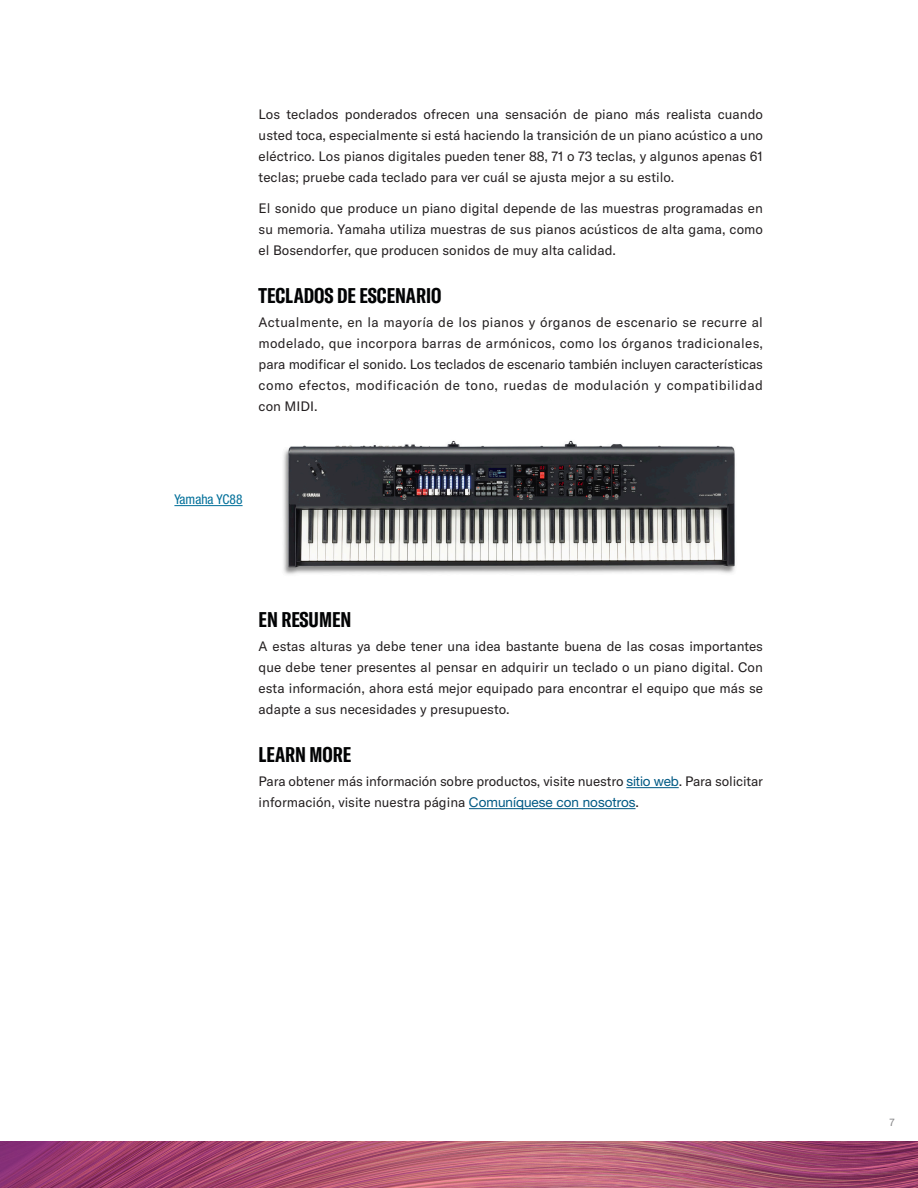
<style>
.page{position:relative;width:918px;height:1188px;background:#fff}
.page>*{position:absolute;margin:0;border:0;box-sizing:border-box;transform-origin:0 0}
.t1{font:700 extra-condensed 21px "GT America Y";color:#020304}
.t2{font:13.5px/21px "GT America Y";color:#231f20;text-align:justify}
.t3{font:condensed 13.5px "Helvetica Neue LT Pro";color:#006f99}
.t4{font:10.5px "GT America Y";color:#89898b}
.s1{font-family:"Helvetica Neue LT Pro";color:#005984}
</style>
<div class="page">
<img style="left:0;top:1142px;width:918px;height:46px">
<hr style="left:626px;top:787px;width:53px;height:1px;background:#005984">
<hr style="left:469px;top:808px;width:167px;height:1px;background:#005984">
<img style="left:234px;top:440px;width:501px;height:135px">
<hr style="left:174px;top:505px;width:69px;height:1px;background:#006f99">
<p class="t2" style="left:259px;top:103px;width:506px">Los teclados ponderados ofrecen una sensación de piano más realista cuando usted toca, especialmente si está haciendo la transición de un piano acústico a uno eléctrico. Los pianos digitales pueden tener 88, 71 o 73 teclas, y algunos apenas 61 teclas; pruebe cada teclado para ver cuál se ajusta mejor a su estilo.</p>
<p class="t2" style="left:259px;top:197px;width:506px">El sonido que produce un piano digital depende de las muestras programadas en su memoria. Yamaha utiliza muestras de sus pianos acústicos de alta gama, como el Bosendorfer, que producen sonidos de muy alta calidad.</p>
<h1 class="t1" style="left:259px;top:283px;width:184px">TECLADOS DE ESCENARIO</h1>
<p class="t2" style="left:259px;top:312px;width:506px">Actualmente, en la mayoría de los pianos y órganos de escenario se recurre al modelado, que incorpora barras de armónicos, como los órganos tradicionales, para modificar el sonido. Los teclados de escenario también incluyen características como efectos, modificación de tono, ruedas de modulación y compatibilidad con MIDI.</p>
<p class="t3" style="left:174px;top:492px;width:70px">Yamaha YC88</p>
<h1 class="t1" style="left:259px;top:607px;width:94px">EN RESUMEN</h1>
<p class="t2" style="left:259px;top:636px;width:506px">A estas alturas ya debe tener una idea bastante buena de las cosas importantes que debe tener presentes al pensar en adquirir un teclado o un piano digital. Con esta información, ahora está mejor equipado para encontrar el equipo que más se adapte a sus necesidades y presupuesto.</p>
<h1 class="t1" style="left:259px;top:742px;width:94px">LEARN MORE</h1>
<p class="t2" style="left:259px;top:771px;width:506px">Para obtener más información sobre productos, visite nuestro <span class="s1">sitio web</span>. Para solicitar información, visite nuestra página <span class="s1">Comuníquese con nosotros</span>.</p>
<p class="t4" style="left:890px;top:1116px;width:7px">7</p>
</div>
